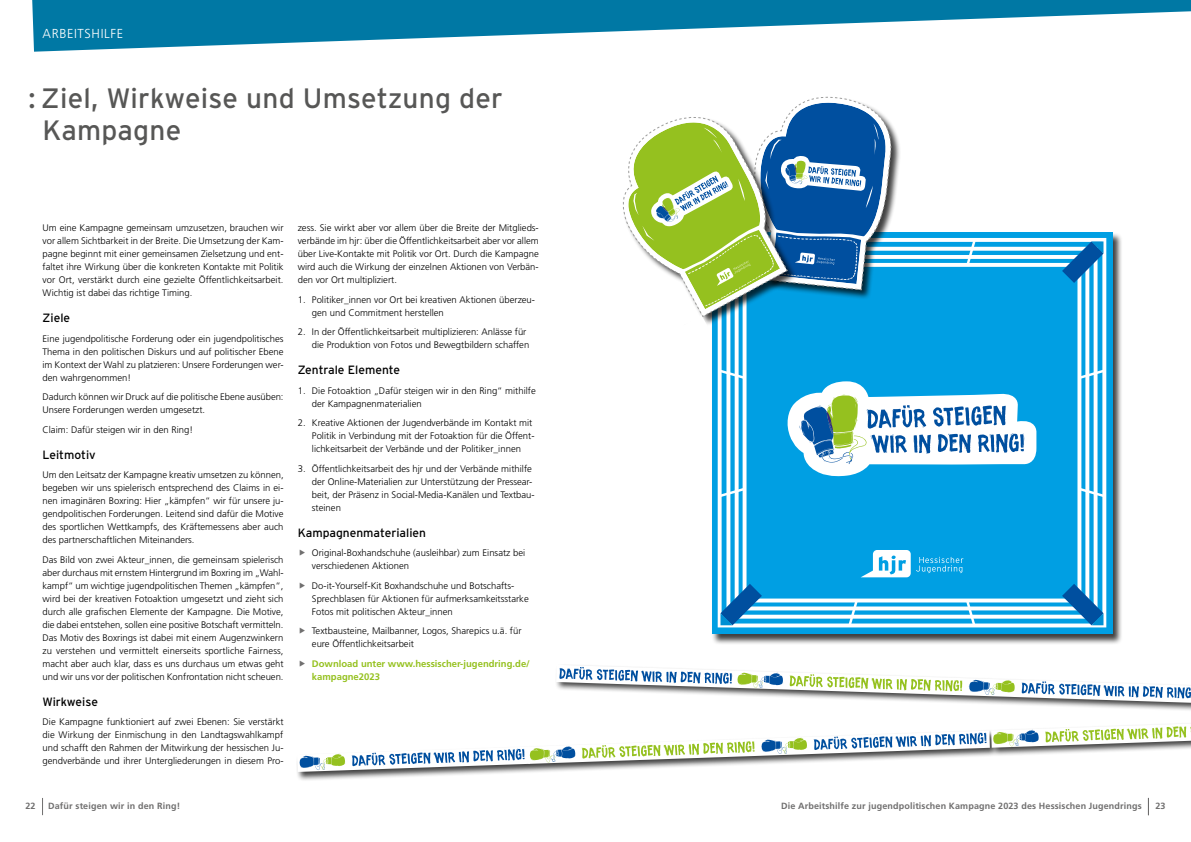
<style>
.page{position:relative;width:1191px;height:842px;background:#fff}
.page>*{position:absolute;margin:0;border:0;box-sizing:border-box;transform-origin:0 0}
.headline_A4{font:28px/32.5px "Interstate";letter-spacing:.01em;color:#575756}
.t1{font:300 13px "Frutiger LT Std";letter-spacing:.05em;color:#fff}
.Zwischenüberschrift{font:12px "Interstate";color:#000}
.Liste_Nummerierung{font:300 9.5px/13px "Frutiger LT Std";color:#000}
.t2{font:700 9.5px/13px "Frutiger LT Std";color:#95c11f}
.t3{font:700 9px "Frutiger LT Std";letter-spacing:.015em;color:#706f6f}
</style>
<div class="page">
<svg style="left:32px;top:0;width:1159px;height:52px;fill:#0078a4"></svg>
<svg style="left:42px;top:798px;width:1px;height:17px"></svg>
<svg style="left:1148px;top:798px;width:1px;height:17px"></svg>
<div style="left:711px;top:232px;width:411px;height:413px;background:#000;opacity:.75"></div>
<div style="left:711px;top:232px;width:401px;height:402px;background:#009fe3"></div>
<div style="left:717px;top:238px;width:389px;height:389px;border:4px solid #fff"></div>
<div style="left:726px;top:247px;width:371px;height:372px;border:4px solid #fff"></div>
<div style="left:734px;top:255px;width:355px;height:355px;border:4px solid #fff"></div>
<div style="left:742px;top:263px;width:339px;height:339px;border:4px solid #fff"></div>
<svg style="left:1076px;top:486px;width:31px;height:13px"></svg>
<svg style="left:1076px;top:368px;width:31px;height:13px"></svg>
<svg style="left:717px;top:486px;width:30px;height:13px"></svg>
<svg style="left:717px;top:368px;width:30px;height:13px"></svg>
<svg style="left:846px;top:598px;width:13px;height:30px"></svg>
<svg style="left:964px;top:598px;width:13px;height:30px"></svg>
<svg style="left:964px;top:238px;width:13px;height:30px"></svg>
<svg style="left:720px;top:584px;width:42px;height:41px"></svg>
<svg style="left:1062px;top:241px;width:41px;height:42px"></svg>
<svg style="left:1062px;top:584px;width:41px;height:41px"></svg>
<div style="left:555px;top:664px;width:636px;height:48px;background:#000;opacity:.75"></div>
<svg style="left:556px;top:665px;width:635px;height:38px"></svg>
<div style="left:744px;top:97px;width:157px;height:203px;background:#000;opacity:.75"></div>
<svg style="left:622px;top:96px;width:271px;height:247px"></svg>
<div style="left:296px;top:713px;width:895px;height:68px;background:#000;opacity:.75"></div>
<svg style="left:297px;top:723px;width:894px;height:49px"></svg>
<svg style="left:861px;top:550px;width:102px;height:27px"></svg>
<svg style="left:787px;top:381px;width:250px;height:96px"></svg>
<h2 class="t1" style="left:43px;top:26px;width:82px">ARBEITSHILFE</h2>
<p class="headline_A4" style="left:43px;top:81px;width:462px;text-indent:-14px">: Ziel, Wirkweise und Umsetzung der<br>Kampagne</p>
<p class="Liste_Nummerierung" style="left:43px;top:221px;width:242px;text-align:justify">Um eine Kampagne gemeinsam umzusetzen, brauchen wir vor allem Sichtbarkeit in der Breite. Die Umsetzung der Kam&shy;pagne beginnt mit einer gemeinsamen Zielsetzung und ent&shy;faltet ihre Wirkung über die konkreten Kontakte mit Politik vor Ort, verstärkt durch eine gezielte Öffentlichkeitsarbeit.<br>Wichtig ist dabei das richtige Timing.</p>
<p class="Zwischenüberschrift" style="left:43px;top:310px;width:29px">Ziele</p>
<p class="Liste_Nummerierung" style="left:43px;top:332px;width:242px;text-align:justify">Eine jugendpolitische Forderung oder ein jugendpolitisches Thema in den politischen Diskurs und auf politischer Ebene im Kontext der Wahl zu platzieren: Unsere Forderungen wer&shy;den wahrgenommen!</p>
<p class="Liste_Nummerierung" style="left:43px;top:390px;width:243px">Dadurch können wir Druck auf die politische Ebene ausüben:<br>Unsere Forderungen werden umgesetzt.</p>
<p class="Liste_Nummerierung" style="left:43px;top:423px;width:152px">Claim: Dafür steigen wir in den Ring!</p>
<p class="Zwischenüberschrift" style="left:43px;top:447px;width:55px">Leitmotiv</p>
<p class="Liste_Nummerierung" style="left:43px;top:468px;width:243px;text-align:justify">Um den Leitsatz der Kampagne kreativ umsetzen zu können, begeben wir uns spielerisch entsprechend des Claims in ei&shy;nen imaginären Boxring: Hier „kämpfen“ wir für unsere ju&shy;gendpolitischen Forderungen. Leitend sind dafür die Motive des sportlichen Wettkampfs, des Kräftemessens aber auch des partnerschaftlichen Miteinanders.</p>
<p class="Liste_Nummerierung" style="left:43px;top:553px;width:243px;text-align:justify">Das Bild von zwei Akteur_innen, die gemeinsam spielerisch aber durchaus mit ernstem Hintergrund im Boxring im „Wahl&shy;kampf“ um wichtige jugendpolitischen Themen „kämpfen“, wird bei der kreativen Fotoaktion umgesetzt und zieht sich durch alle grafischen Elemente der Kampagne. Die Motive, die dabei entstehen, sollen eine positive Botschaft vermitteln.<br>Das Motiv des Boxrings ist dabei mit einem Augenzwinkern zu verstehen und vermittelt einerseits sportliche Fairness, macht aber auch klar, dass es uns durchaus um etwas geht und wir uns vor der politischen Konfrontation nicht scheuen.</p>
<p class="Zwischenüberschrift" style="left:43px;top:694px;width:57px">Wirkweise</p>
<p class="Liste_Nummerierung" style="left:43px;top:715px;width:242px;text-align:justify">Die Kampagne funktioniert auf zwei Ebenen: Sie verstärkt die Wirkung der Einmischung in den Landtagswahlkampf und schafft den Rahmen der Mitwirkung der hessischen Ju&shy;gendverbände und ihrer Untergliederungen in diesem Pro-</p>
<p class="Liste_Nummerierung" style="left:298px;top:221px;width:242px;text-align:justify">zess. Sie wirkt aber vor allem über die Breite der Mitglieds&shy;verbände im hjr: über die Öffentlichkeitsarbeit aber vor allem über Live-Kontakte mit Politik vor Ort. Durch die Kampagne wird auch die Wirkung der einzelnen Aktionen von Verbän&shy;den vor Ort multipliziert.</p>
<p class="Liste_Nummerierung" style="left:312px;top:293px;width:225px;text-indent:-14px">1. Politiker_innen vor Ort bei kreativen Aktionen überzeu&shy;gen und Commitment herstellen</p>
<p class="Liste_Nummerierung" style="left:312px;top:325px;width:219px;text-indent:-14px">2. In der Öffentlichkeitsarbeit multiplizieren: Anlässe für die Produktion von Fotos und Bewegtbildern schaffen</p>
<p class="Zwischenüberschrift" style="left:298px;top:362px;width:104px">Zentrale Elemente</p>
<p class="Liste_Nummerierung" style="left:312px;top:384px;width:225px;text-indent:-14px">1. Die Fotoaktion „Dafür steigen wir in den Ring“ mithilfe der Kampagnenmaterialien</p>
<p class="Liste_Nummerierung" style="left:312px;top:416px;width:224px;text-indent:-14px">2. Kreative Aktionen der Jugendverbände im Kontakt mit<br>Politik in Verbindung mit der Fotoaktion für die Öffent&shy;lichkeitsarbeit der Verbände und der Politiker_innen</p>
<p class="Liste_Nummerierung" style="left:312px;top:462px;width:224px;text-indent:-14px">3. Öffentlichkeitsarbeit des hjr und der Verbände mithilfe der Online-Materialien zur Unterstützung der Pressear&shy;beit, der Präsenz in Social-Media-Kanälen und Textbau&shy;steinen</p>
<p class="Zwischenüberschrift" style="left:298px;top:525px;width:130px">Kampagnenmaterialien</p>
<p class="Liste_Nummerierung" style="left:312px;top:546px;width:215px">Original-Boxhandschuhe (ausleihbar) zum Einsatz bei verschiedenen Aktionen</p>
<p class="Liste_Nummerierung" style="left:312px;top:579px;width:218px">Do-it-Yourself-Kit Boxhandschuhe und Botschafts-<br>Sprechblasen für Aktionen für aufmerksamkeitsstarke<br>Fotos mit politischen Akteur_innen</p>
<p class="Liste_Nummerierung" style="left:312px;top:624px;width:211px">Textbausteine, Mailbanner, Logos, Sharepics u.ä. für eure Öffentlichkeitsarbeit</p>
<p class="t2" style="left:312px;top:657px;width:219px">Download unter www.hessischer-jugendring.de/ kampagne2023</p>
<p class="t3" style="left:26px;top:801px;width:12px">22</p>
<p class="t3" style="left:48px;top:801px;width:133px">Dafür steigen wir in den Ring!</p>
<p class="t3" style="left:781px;top:801px;width:362px">Die Arbeitshilfe zur jugendpolitischen Kampagne 2023 des Hessischen Jugendrings</p>
<p class="t3" style="left:1155px;top:801px;width:12px">23</p>
</div>
